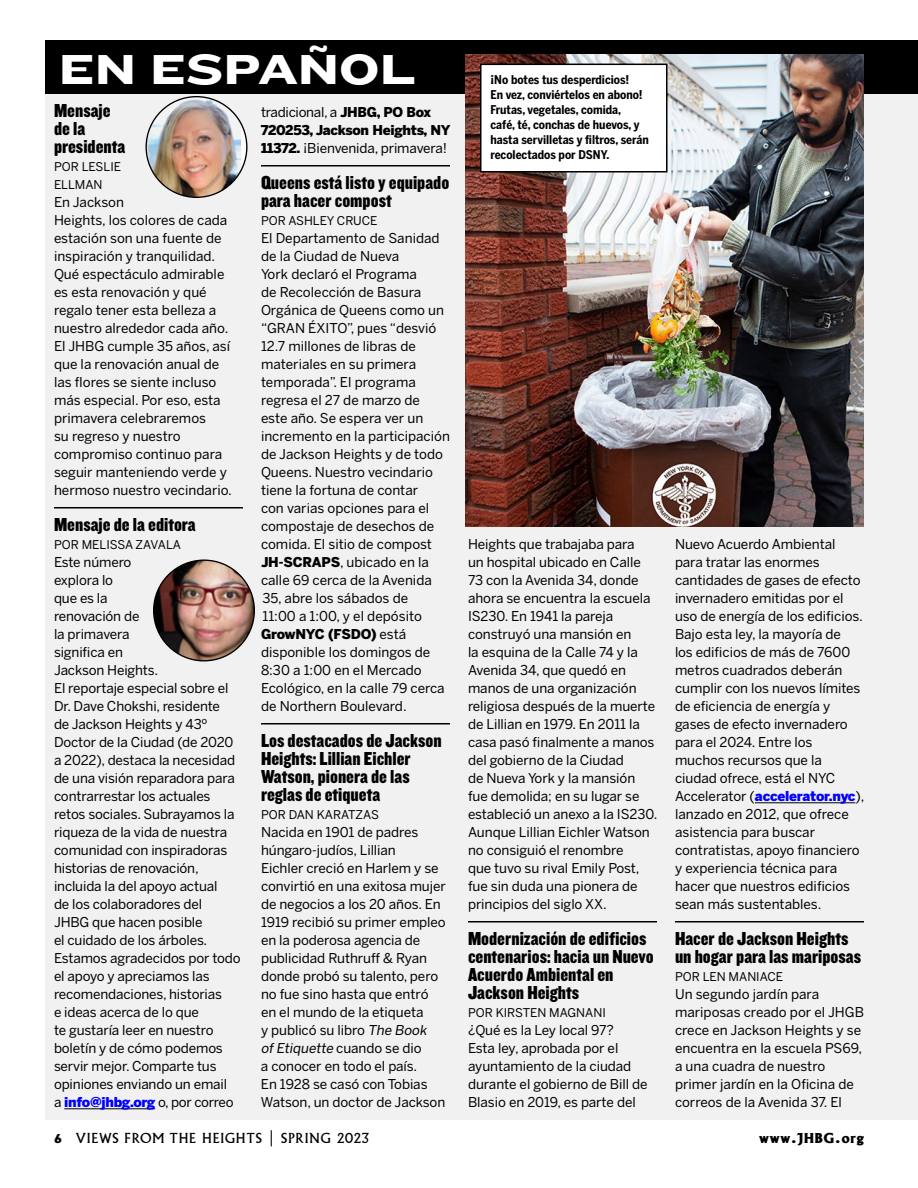
<style>
.page{position:relative;width:918px;height:1188px;background:#fff}
.page>*{position:absolute;margin:0;border:0;box-sizing:border-box;transform-origin:0 0}
.t1{font:43.5px "CM Knockout 54 Sumo";color:#fff}
.t2{font:19.5px/18px "CM Knockout 70 Full Welterweight";color:#000}
.t3{font:15px "Albertus Ext Bld";letter-spacing:.06em;color:#000}
.t4{font:13.5px/18px "Benton Sans";letter-spacing:-.005em;color:#000}
.t5{font:900 13.5px/18px "Benton Sans";letter-spacing:-.02em;color:#000}
.t6{font:13.5px "Albertus";letter-spacing:.06em;color:#000}
.t7{font:700 12px/15px "Benton Sans Cond";color:#000}
.t8{font:12px/18px "Benton Sans";color:#000}
.s1{font-weight:900;color:#00f}
.s2{font-weight:400}
.s3{font-weight:900}
.s4{font-style:italic}
.s5{font-family:"Albertus Ext Bld"}
</style>
<div class="page">
<div style="left:45px;top:41px;width:873px;height:1079px;background:#f1f1f2"></div>
<div style="left:45px;top:40px;width:873px;height:54px;background:#000"></div>
<hr style="left:54px;top:507px;width:189px;height:1px;background:#000">
<hr style="left:64px;top:1109px;width:91px;height:1px;background:#000">
<hr style="left:261px;top:165px;width:189px;height:1px;background:#000">
<hr style="left:261px;top:723px;width:189px;height:1px;background:#000">
<hr style="left:468px;top:921px;width:189px;height:1px;background:#000">
<hr style="left:755px;top:803px;width:100px;height:1px;background:#000">
<hr style="left:675px;top:921px;width:189px;height:1px;background:#000">
<img style="left:147px;top:98px;width:94px;height:99px">
<img style="left:154px;top:560px;width:100px;height:101px;border-radius:50px">
<img style="left:466px;top:54px;width:398px;height:472px">
<div style="left:481px;top:64px;width:186px;height:108px;background:#fff"></div>
<div style="left:480px;top:64px;width:188px;height:108px;border:2px solid #000"></div>
<h1 class="t1" style="left:59px;top:38px;width:358px">EN ESPAÑOL</h1>
<h2 class="t2" style="left:54px;top:101px;width:73px">Mensaje de la presidenta</h2>
<p class="t8" style="left:54px;top:157px;width:69px">POR LESLIE<br>ELLMAN</p>
<p class="t4" style="left:54px;top:193px;width:179px">En Jackson<br>Heights, los colores de cada estación son una fuente de inspiración y tranquilidad.<br>Qué espectáculo admirable es esta renovación y qué regalo tener esta belleza a nuestro alrededor cada año.<br>El JHBG cumple 35 años, así que la renovación anual de las flores se siente incluso más especial. Por eso, esta primavera celebraremos<br>su regreso y nuestro compromiso continuo para seguir manteniendo verde y hermoso nuestro vecindario.</p>
<h2 class="t2" style="left:54px;top:515px;width:143px">Mensaje de la editora</h2>
<p class="t8" style="left:54px;top:535px;width:129px">POR MELISSA ZAVALA</p>
<p class="t4" style="left:54px;top:553px;width:188px">Este número<br>explora lo<br>que es la<br>renovación de<br>la primavera<br>significa en<br>Jackson Heights.<br>El reportaje especial sobre el<br>Dr. Dave Chokshi, residente<br>de Jackson Heights y 43º<br>Doctor de la Ciudad (de 2020 a 2022), destaca la necesidad de una visión reparadora para contrarrestar los actuales retos sociales. Subrayamos la riqueza de la vida de nuestra comunidad con inspiradoras historias de renovación, incluida la del apoyo actual<br>de los colaboradores del<br>JHBG que hacen posible<br>el cuidado de los árboles.<br>Estamos agradecidos por todo el apoyo y apreciamos las recomendaciones, historias<br>e ideas acerca de lo que<br>te gustaría leer en nuestro boletín y de cómo podemos servir mejor. Comparte tus opiniones enviando un email<br>a <span class="s1">info@jhbg.org</span> o, por correo</p>
<p class="t5" style="left:261px;top:103px;width:191px"><span class="s2">tradicional, a</span> JHBG, PO Box<br>720253, Jackson Heights, NY<br>11372. <span class="s2">¡Bienvenida, primavera!</span></p>
<h2 class="t2" style="left:261px;top:173px;width:190px">Queens está listo y equipado para hacer compost</h2>
<p class="t8" style="left:261px;top:211px;width:118px">POR ASHLEY CRUCE</p>
<p class="t4" style="left:261px;top:229px;width:190px">El Departamento de Sanidad de la Ciudad de Nueva<br>York declaró el Programa<br>de Recolección de Basura<br>Orgánica de Queens como un “GRAN ÉXITO”, pues “desvió<br>12.7 millones de libras de materiales en su primera temporada”. El programa regresa el 27 de marzo de<br>este año. Se espera ver un incremento en la participación de Jackson Heights y de todo<br>Queens. Nuestro vecindario tiene la fortuna de contar<br>con varias opciones para el compostaje de desechos de comida. El sitio de compost<br><span class="s3">JH-SCRAPS</span>, ubicado en la calle 69 cerca de la Avenida<br>35, abre los sábados de<br>11:00 a 1:00, y el depósito<br><span class="s3">GrowNYC (FSDO)</span> está disponible los domingos de<br>8:30 a 1:00 en el Mercado<br>Ecológico, en la calle 79 cerca de Northern Boulevard.</p>
<h2 class="t2" style="left:261px;top:731px;width:182px">Los destacados de Jackson<br>Heights: Lillian Eichler<br>Watson, pionera de las reglas de etiqueta</h2>
<p class="t8" style="left:261px;top:805px;width:119px">POR DAN KARATZAS</p>
<p class="t4" style="left:261px;top:823px;width:186px">Nacida en 1901 de padres húngaro-judíos, Lillian<br>Eichler creció en Harlem y se convirtió en una exitosa mujer de negocios a los 20 años. En<br>1919 recibió su primer empleo en la poderosa agencia de publicidad Ruthruff &amp; Ryan donde probó su talento, pero no fue sino hasta que entró en el mundo de la etiqueta<br>y publicó su libro <span class="s4">The Book ofEtiquette</span> c u a n d o se d i o<br>a conocer en todo el país.<br>En 1928 se casó con Tobias<br>Watson, un doctor de Jackson</p>
<p class="t7" style="left:490px;top:72px;width:160px">¡No botes tus desperdicios!<br>En vez, conviértelos en abono!<br>Frutas, vegetales, comida,<br>café, té, conchas de huevos, y hasta servilletas y filtros, serán recolectados por DSNY.</p>
<p class="t4" style="left:468px;top:535px;width:191px">Heights que trabajaba para<br>un hospital ubicado en Calle<br>73 con la Avenida 34, donde ahora se encuentra la escuela<br>IS230. En 1941 la pareja construyó una mansión en<br>la esquina de la Calle 74 y la<br>Avenida 34, que quedó en manos de una organización religiosa después de la muerte de Lillian en 1979. En 2011 la casa pasó finalmente a manos del gobierno de la Ciudad<br>de Nueva York y la mansión fue demolida; en su lugar se estableció un anexo a la IS230.<br>Aunque Lillian Eichler Watson no consiguió el renombre<br>que tuvo su rival Emily Post, fue sin duda una pionera de principios del siglo XX.</p>
<h2 class="t2" style="left:468px;top:929px;width:187px">Modernización de edificios centenarios: hacia un Nuevo<br>Acuerdo Ambiental en<br>Jackson Heights</h2>
<p class="t8" style="left:468px;top:1003px;width:139px">POR KIRSTEN MAGNANI</p>
<p class="t4" style="left:468px;top:1021px;width:181px">¿Qué es la Ley local 97?<br>Esta ley, aprobada por el ayuntamiento de la ciudad durante el gobierno de Bill de<br>Blasio en 2019, es parte del</p>
<p class="t4" style="left:675px;top:535px;width:191px">Nuevo Acuerdo Ambiental para tratar las enormes cantidades de gases de efecto invernadero emitidas por el uso de energía de los edificios.<br>Bajo esta ley, la mayoría de<br>los edificios de más de 7600 metros cuadrados deberán cumplir con los nuevos límites de eficiencia de energía y gases de efecto invernadero para el 2024. Entre los muchos recursos que la ciudad ofrece, está el NYC<br>Accelerator (<span class="s1">accelerator.nyc</span>), lanzado en 2012, que ofrece asistencia para buscar contratistas, apoyo financiero y experiencia técnica para hacer que nuestros edificios sean más sustentables.</p>
<h2 class="t2" style="left:675px;top:929px;width:188px">Hacer de Jackson Heights un hogar para las mariposas</h2>
<p class="t8" style="left:675px;top:967px;width:110px">POR LEN MANIACE</p>
<p class="t4" style="left:675px;top:985px;width:191px">Un segundo jardín para mariposas creado por el JHGB crece en Jackson Heights y se encuentra en la escuela PS69, a una cuadra de nuestro primer jardín en la Oficina de correos de la Avenida 37. El</p>
<p class="t6" style="left:54px;top:1130px;width:317px"><span class="s5">6</span> VIEWS FROM THE HEIGHTS | SPRING 2023</p>
<p class="t3" style="left:759px;top:1128px;width:106px">www.JHBG.org</p>
</div>
